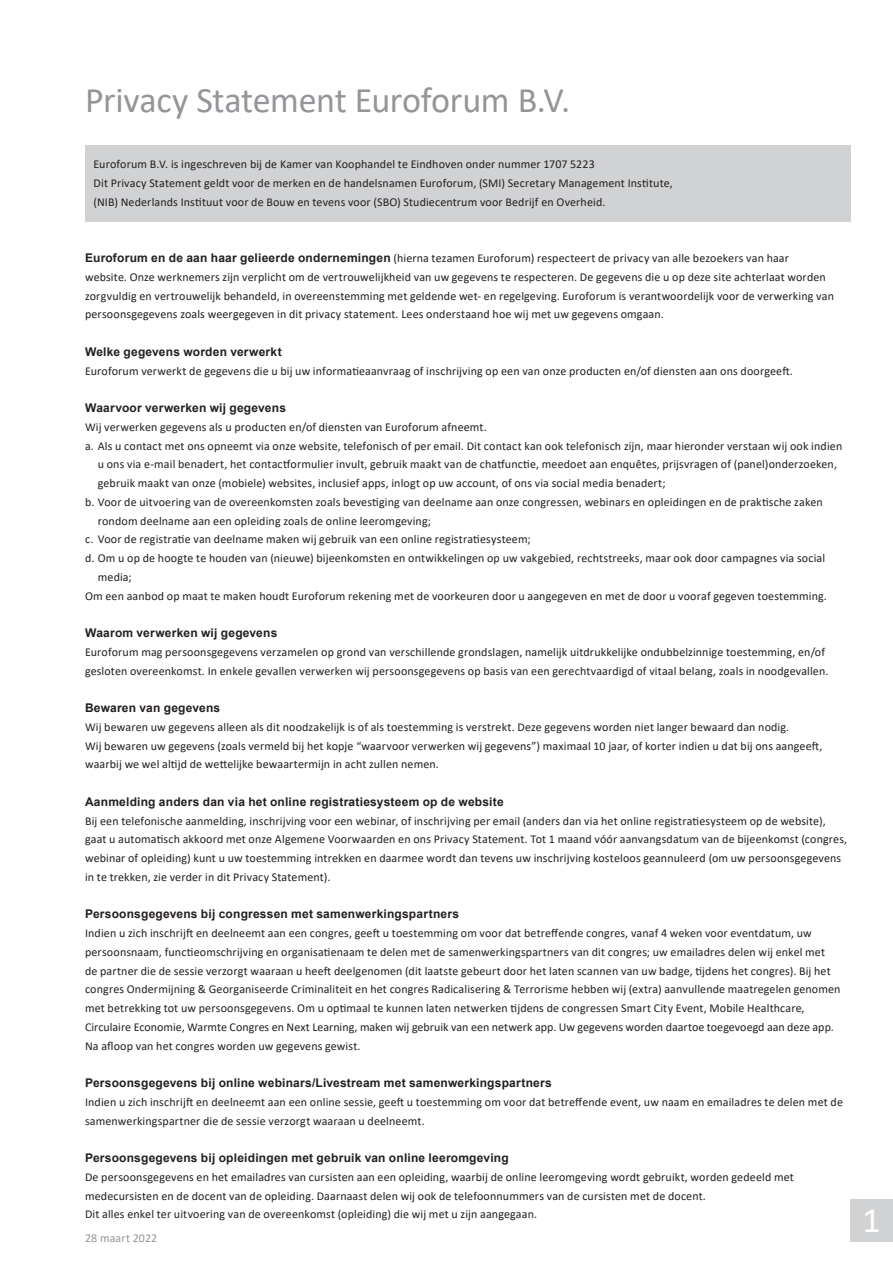
<style>
.page{position:relative;width:893px;height:1263px;background:#fff}
.page>*{position:absolute;margin:0;border:0;box-sizing:border-box;transform-origin:0 0}
.t1{font:36px "Calibri";letter-spacing:-.01em;color:#939598}
.t2{font:36px "Calibri";color:#fff}
.t3{font:12px/18.8px "Calibri";letter-spacing:.01em;color:#231f20}
.t4{font:700 12px "Arial";letter-spacing:.02em;color:#231f20}
.t5{font:12px "Calibri";letter-spacing:.01em;color:#939598}
.s1{font-family:"Arial";font-weight:700}
</style>
<div class="page">
<div style="left:85px;top:146px;width:765px;height:76px;background:#d1d2d4"></div>
<div style="left:850px;top:1199px;width:43px;height:43px;background:#d1d2d4"></div>
<p class="t1" style="left:85px;top:75px;width:487px">Privacy Statement Euroforum B.V.</p>
<p class="t3" style="left:94px;top:155px;width:503px">Euroforum B.V. is ingeschreven bij de Kamer van Koophandel te Eindhoven onder nummer 1707 5223</p>
<p class="t3" style="left:94px;top:173px;width:581px">Dit Privacy Statement geldt voor de merken en de handelsnamen Euroforum, (SMI) Secretary Management Institute,</p>
<p class="t3" style="left:94px;top:192px;width:513px">(NIB) Nederlands Instituut voor de Bouw en tevens voor (SBO) Studiecentrum voor Bedrijf en Overheid.</p>
<p class="t3" style="left:85px;top:248px;width:705px"><span class="s1">Euroforum en de aan haar gelieerde ondernemingen</span> (hierna tezamen Euroforum) respecteert de privacy van alle bezoekers van haar</p>
<p class="t3" style="left:85px;top:267px;width:742px">website. Onze werknemers zijn verplicht om de vertrouwelijkheid van uw gegevens te respecteren. De gegevens die u op deze site achterlaat worden</p>
<p class="t3" style="left:85px;top:286px;width:750px">zorgvuldig en vertrouwelijk behandeld, in overeenstemming met geldende wet- en regelgeving. Euroforum is verantwoordelijk voor de verwerking van</p>
<p class="t3" style="left:85px;top:305px;width:580px">persoonsgegevens zoals weergegeven in dit privacy statement. Lees onderstaand hoe wij met uw gegevens omgaan.</p>
<p class="t4" style="left:85px;top:343px;width:198px">Welke gegevens worden verwerkt</p>
<p class="t3" style="left:85px;top:361px;width:709px">Euroforum verwerkt de gegevens die u bij uw informatieaanvraag of inschrijving op een van onze producten en/of diensten aan ons doorgeeft.</p>
<p class="t4" style="left:85px;top:399px;width:202px">Waarvoor verwerken wij gegevens</p>
<p class="t3" style="left:85px;top:417px;width:403px">Wij verwerken gegevens als u producten en/of diensten van Euroforum afneemt.</p>
<p class="t3" style="left:98px;top:436px;width:746px;text-indent:-13px">a. Als u contact met ons opneemt via onze website, telefonisch of per email. Dit contact kan ook telefonisch zijn, maar hieronder verstaan wij ook indien u ons via e-mail benadert, het contactformulier invult, gebruik maakt van de chatfunctie, meedoet aan enquêtes, prijsvragen of (panel)onderzoeken, gebruik maakt van onze (mobiele) websites, inclusief apps, inlogt op uw account, of ons via social media benadert;</p>
<p class="t3" style="left:98px;top:492px;width:726px;text-indent:-13px">b. Voor de uitvoering van de overeenkomsten zoals bevestiging van deelname aan onze congressen, webinars en opleidingen en de praktische zaken rondom deelname aan een opleiding zoals de online leeromgeving;</p>
<p class="t3" style="left:85px;top:530px;width:447px">c. Voor de registratie van deelname maken wij gebruik van een online registratiesysteem;</p>
<p class="t3" style="left:98px;top:548px;width:729px;text-indent:-13px">d. Om u op de hoogte te houden van (nieuwe) bijeenkomsten en ontwikkelingen op uw vakgebied, rechtstreeks, maar ook door campagnes via social media;</p>
<p class="t3" style="left:85px;top:586px;width:743px">Om een aanbod op maat te maken houdt Euroforum rekening met de voorkeuren door u aangegeven en met de door u vooraf gegeven toestemming.</p>
<p class="t4" style="left:85px;top:624px;width:194px">Waarom verwerken wij gegevens</p>
<p class="t3" style="left:85px;top:642px;width:745px">Euroforum mag persoonsgegevens verzamelen op grond van verschillende grondslagen, namelijk uitdrukkelijke ondubbelzinnige toestemming, en/of gesloten overeenkomst. In enkele gevallen verwerken wij persoonsgegevens op basis van een gerechtvaardigd of vitaal belang, zoals in noodgevallen.</p>
<p class="t4" style="left:85px;top:699px;width:137px">Bewaren van gegevens</p>
<p class="t3" style="left:85px;top:717px;width:706px">Wij bewaren uw gegevens alleen als dit noodzakelijk is of als toestemming is verstrekt. Deze gegevens worden niet langer bewaard dan nodig.</p>
<p class="t3" style="left:85px;top:736px;width:739px">Wij bewaren uw gegevens (zoals vermeld bij het kopje “waarvoor verwerken wij gegevens”) maximaal 10 jaar, of korter indien u dat bij ons aangeeft, waarbij we wel altijd de wettelijke bewaartermijn in acht zullen nemen.</p>
<p class="t4" style="left:85px;top:793px;width:420px">Aanmelding anders dan via het online registratiesysteem op de website</p>
<p class="t3" style="left:85px;top:811px;width:742px">Bij een telefonische aanmelding, inschrijving voor een webinar, of inschrijving per email (anders dan via het online registratiesysteem op de website),</p>
<p class="t3" style="left:85px;top:830px;width:764px">gaat u automatisch akkoord met onze Algemene Voorwaarden en ons Privacy Statement. Tot 1 maand vóór aanvangsdatum van de bijeenkomst (congres, webinar of opleiding) kunt u uw toestemming intrekken en daarmee wordt dan tevens uw inschrijving kosteloos geannuleerd (om uw persoonsgegevens in te trekken, zie verder in dit Privacy Statement).</p>
<p class="t4" style="left:85px;top:906px;width:376px">Persoonsgegevens bij congressen met samenwerkingspartners</p>
<p class="t3" style="left:85px;top:923px;width:728px">Indien u zich inschrijft en deelneemt aan een congres, geeft u toestemming om voor dat betreffende congres, vanaf 4 weken voor eventdatum, uw</p>
<p class="t3" style="left:85px;top:942px;width:742px">persoonsnaam, functieomschrijving en organisatienaam te delen met de samenwerkingspartners van dit congres; uw emailadres delen wij enkel met</p>
<p class="t3" style="left:85px;top:961px;width:747px">de partner die de sessie verzorgt waaraan u heeft deelgenomen (dit laatste gebeurt door het laten scannen van uw badge, tijdens het congres). Bij het</p>
<p class="t3" style="left:85px;top:980px;width:757px">congres Ondermijning &amp; Georganiseerde Criminaliteit en het congres Radicalisering &amp; Terrorisme hebben wij (extra) aanvullende maatregelen genomen</p>
<p class="t3" style="left:85px;top:998px;width:750px">met betrekking tot uw persoonsgegevens. Om u optimaal te kunnen laten netwerken tijdens de congressen Smart City Event, Mobile Healthcare,<br>Circulaire Economie, Warmte Congres en Next Learning, maken wij gebruik van een netwerk app. Uw gegevens worden daartoe toegevoegd aan deze app.</p>
<p class="t3" style="left:85px;top:1036px;width:277px">Na afloop van het congres worden uw gegevens gewist.</p>
<p class="t4" style="left:85px;top:1074px;width:468px">Persoonsgegevens bij online webinars/Livestream met samenwerkingspartners</p>
<p class="t3" style="left:85px;top:1092px;width:759px">Indien u zich inschrijft en deelneemt aan een online sessie, geeft u toestemming om voor dat betreffende event, uw naam en emailadres te delen met de samenwerkingspartner die de sessie verzorgt waaraan u deelneemt.</p>
<p class="t4" style="left:85px;top:1149px;width:425px">Persoonsgegevens bij opleidingen met gebruik van online leeromgeving</p>
<p class="t3" style="left:85px;top:1167px;width:710px">De persoonsgegevens en het emailadres van cursisten aan een opleiding, waarbij de online leeromgeving wordt gebruikt, worden gedeeld met</p>
<p class="t3" style="left:85px;top:1186px;width:622px">medecursisten en de docent van de opleiding. Daarnaast delen wij ook de telefoonnummers van de cursisten met de docent.</p>
<p class="t3" style="left:85px;top:1205px;width:454px">Dit alles enkel ter uitvoering van de overeenkomst (opleiding) die wij met u zijn aangegaan.</p>
<p class="t2" style="left:863px;top:1195px;width:20px">1</p>
<p class="t5" style="left:85px;top:1229px;width:74px">28 maart 2022</p>
</div>
